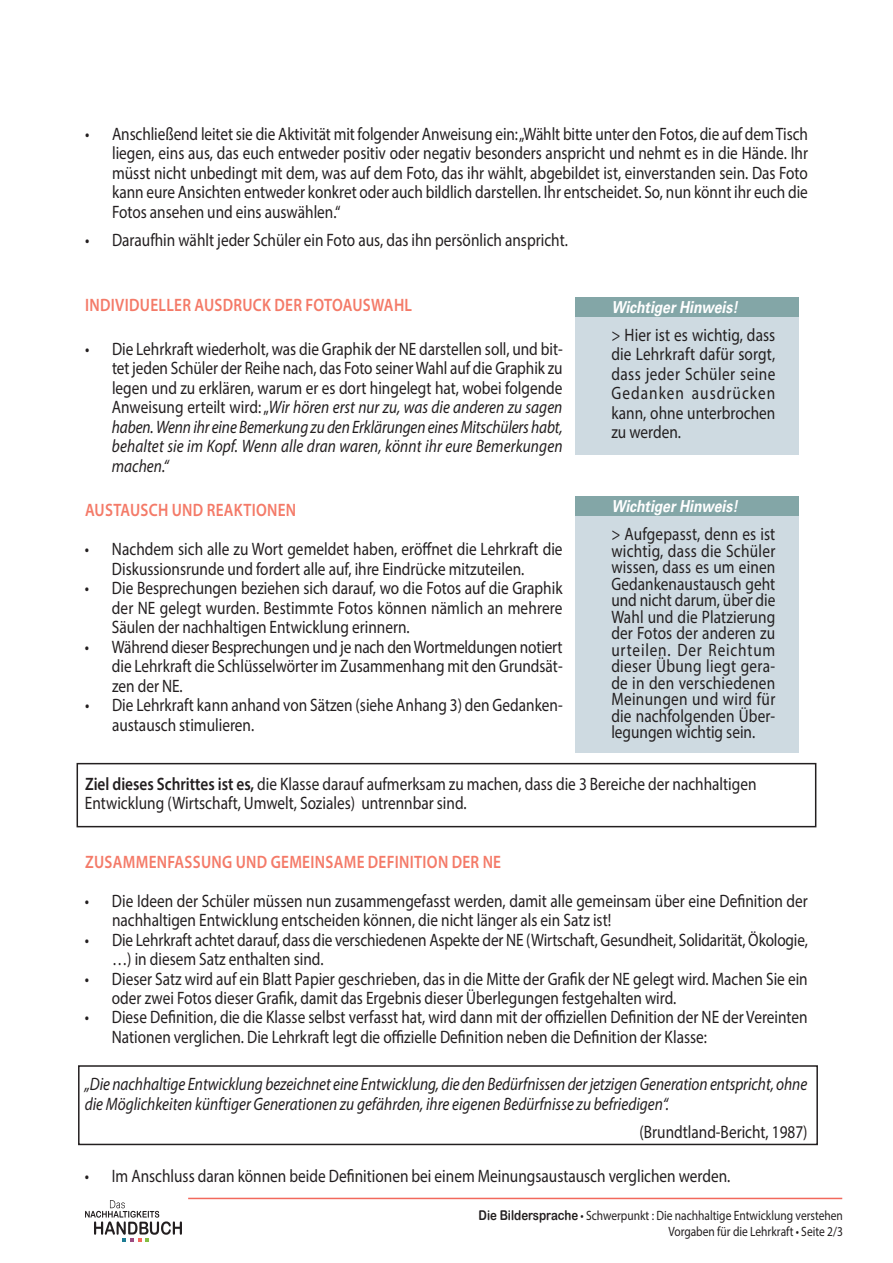
<style>
.page{position:relative;width:893px;height:1263px;background:#fff}
.page>*{position:absolute;margin:0;border:0;box-sizing:border-box;transform-origin:0 0}
.t1{font:18px/19.5px "Myriad Pro";color:#231f20;scale:.85 1}
.t2{font:italic 18px/19.5px "Myriad Pro";letter-spacing:-.005em;color:#231f20;scale:.85 1}
.t3{font:600 18px "Myriad Pro";letter-spacing:.02em;color:#f47a68;scale:.85 1}
.t4{font:italic 700 16.5px "Univers LT Std";color:#fff;scale:.85 1}
.t5{font:13.5px/16px "Myriad Pro";color:#231f20;text-align:right;scale:.85 1}
.s1{font-style:italic}
.s2{font-weight:600}
.s3{font-family:"Arial Rounded MT Bold"}
</style>
<div class="page">
<hr style="left:188px;top:1198px;width:654px;height:1px;background:#f2695d">
<svg style="left:85px;top:1200px;width:97px;height:41px"></svg>
<div style="left:77px;top:763px;width:739px;height:64px;border:2px solid #231f20"></div>
<div style="left:575px;top:297px;width:224px;height:157px;background:#cedae1"></div>
<div style="left:575px;top:297px;width:224px;height:20px;background:#83a6a7"></div>
<div style="left:575px;top:496px;width:224px;height:257px;background:#cedae1"></div>
<div style="left:575px;top:496px;width:224px;height:20px;background:#83a6a7"></div>
<div style="left:78px;top:1065px;width:740px;height:80px;border:2px solid #231f20"></div>
<p class="t1" style="left:112px;top:124px;width:820px;text-align:justify;text-indent:-27px">• Anschließend leitet sie die Aktivität mit folgender Anweisung ein:„Wählt bitte unter den Fotos, die auf demTisch liegen, eins aus, das euch entweder positiv oder negativ besonders anspricht und nehmt es in die Hände. Ihr müsst nicht unbedingt mit dem, was auf dem Foto, das ihr wählt, abgebildet ist, einverstanden sein. Das Foto kann eure Ansichten entweder konkret oder auch bildlich darstellen. Ihr entscheidet. So, nun könnt ihr euch die Fotos ansehen und eins auswählen.“</p>
<p class="t1" style="left:85px;top:230px;width:569px">• Daraufhin wählt jeder Schüler ein Foto aus, das ihn persönlich anspricht.</p>
<p class="t3" style="left:85px;top:294px;width:386px">INDIVIDUELLER AUSDRUCK DER FOTOAUSWAHL</p>
<p class="t1" style="left:112px;top:339px;width:532px;text-align:justify;text-indent:-27px">• Die Lehrkraft wiederholt, was die Graphik der NE darstellen soll, und bit&shy;tet jeden Schüler der Reihe nach, das Foto seiner Wahl auf die Graphik zu legen und zu erklären, warum er es dort hingelegt hat, wobei folgende Anweisung erteilt wird:„<span class="s1">Wir hören erst nur zu, was die anderen zu sagen haben. Wenn ihr eine Bemerkung zu den Erklärungen eines Mitschülers habt, behaltet sie im Kopf. Wenn alle dran waren, könnt ihr eure Bemerkungen machen.“</span></p>
<p class="t3" style="left:85px;top:499px;width:250px">AUSTAUSCH UND REAKTIONEN</p>
<p class="t1" style="left:112px;top:539px;width:532px;text-indent:-27px">• Nachdem sich alle zu Wort gemeldet haben, eröffnet die Lehrkraft die<br>Diskussionsrunde und fordert alle auf, ihre Eindrücke mitzuteilen.</p>
<p class="t1" style="left:112px;top:578px;width:532px;text-align:justify;text-indent:-27px">• Die Besprechungen beziehen sich darauf, wo die Fotos auf die Graphik der NE gelegt wurden. Bestimmte Fotos können nämlich an mehrere Säulen der nachhaltigen Entwicklung erinnern.</p>
<p class="t1" style="left:112px;top:637px;width:532px;text-align:justify;text-indent:-27px">• Während dieser Besprechungen und je nach denWortmeldungen notiert die Lehrkraft die Schlüsselwörter im Zusammenhang mit den Grundsät&shy;zen der NE.</p>
<p class="t1" style="left:112px;top:695px;width:532px;text-indent:-27px">• Die Lehrkraft kann anhand von Sätzen (siehe Anhang 3) den Gedanken&shy;austausch stimulieren.</p>
<p class="t4" style="left:611px;top:297px;width:150px">Wichtiger Hinweis!</p>
<p class="t1" style="left:611px;top:325px;width:194px;text-align:justify">&gt; Hier ist es wichtig, dass die Lehrkraft dafür sorgt, dass jeder Schüler seine Gedanken ausdrücken kann, ohne unterbrochen zu werden.</p>
<p class="t4" style="left:611px;top:497px;width:150px">Wichtiger Hinweis!</p>
<p class="t1" style="left:611px;top:526px;width:194px;line-height:16.5px;text-align:justify">&gt; Aufgepasst, denn es ist wichtig, dass die Schüler wissen, dass es um einen Gedankenaustausch geht und nicht darum, über die Wahl und die Platzierung der Fotos der anderen zu urteilen. Der Reichtum dieser Übung liegt gera&shy;de in den verschiedenen Meinungen und wird für die nachfolgenden Über&shy;legungen wichtig sein.</p>
<p class="t1" style="left:85px;top:773px;width:792px"><span class="s2">ZIEL DIESES SCHRITTES IST ES,</span> die Klasse darauf aufmerksam zu machen, dass die 3 Bereiche der nachhaltigen<br>Entwicklung (Wirtschaft, Umwelt, Soziales) untrennbar sind.</p>
<p class="t3" style="left:85px;top:850px;width:491px">ZUSAMMENFASSUNG UND GEMEINSAME DEFINITION DER NE</p>
<p class="t1" style="left:112px;top:890px;width:820px;text-indent:-27px">• Die Ideen der Schüler müssen nun zusammengefasst werden, damit alle gemeinsam über eine Definition der nachhaltigen Entwicklung entscheiden können, die nicht länger als ein Satz ist!</p>
<p class="t1" style="left:112px;top:929px;width:820px;text-indent:-27px">• Die Lehrkraft achtet darauf, dass die verschiedenen Aspekte der NE (Wirtschaft, Gesundheit, Solidarität, Ökologie, …) in diesem Satz enthalten sind.</p>
<p class="t1" style="left:112px;top:968px;width:820px;text-indent:-27px">• Dieser Satz wird auf ein Blatt Papier geschrieben, das in die Mitte der Grafik der NE gelegt wird. Machen Sie ein oder zwei Fotos dieser Grafik, damit das Ergebnis dieser Überlegungen festgehalten wird.</p>
<p class="t1" style="left:112px;top:1007px;width:820px;text-indent:-27px">• Diese Definition, die die Klasse selbst verfasst hat, wird dann mit der offiziellen Definition der NE der Vereinten<br>Nationen verglichen. Die Lehrkraft legt die offizielle Definition neben die Definition der Klasse:</p>
<p class="t2" style="left:85px;top:1074px;width:852px">„Die nachhaltige Entwicklung bezeichnet eine Entwicklung, die den Bedürfnissen der jetzigen Generation entspricht, ohne die Möglichkeiten künftiger Generationen zu gefährden, ihre eigenen Bedürfnisse zu befriedigen“.</p>
<p class="t1" style="left:640px;top:1122px;width:199px">(Brundtland-Bericht, 1987)</p>
<p class="t1" style="left:85px;top:1166px;width:761px">• Im Anschluss daran können beide Definitionen bei einem Meinungsaustausch verglichen werden.</p>
<p class="t5" style="left:479px;top:1207px;width:430px"><span class="s3">Die Bildersprache</span> • Schwerpunkt : Die nachhaltige Entwicklung verstehen<br>Vorgaben für die Lehrkraft • Seite 2/3</p>
</div>
